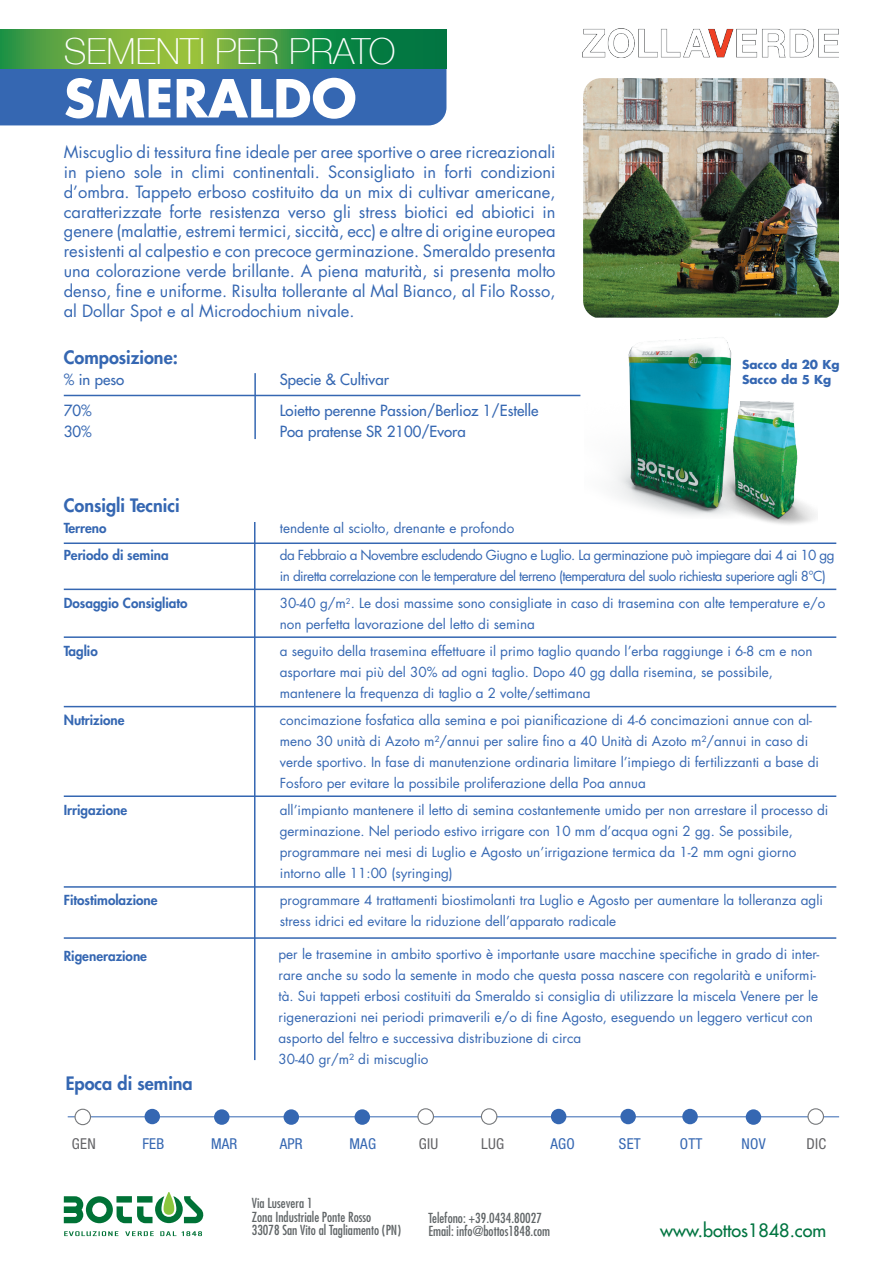
<style>
.page{position:relative;width:893px;height:1263px;background:#fff}
.page>*{position:absolute;margin:0;border:0;box-sizing:border-box;transform-origin:0 0}
.t1{font:700 51px "Futura Std";color:#fff}
.t2{font:100 36px "Helvetica Neue";color:#fff}
.t3{font:800 18px "Futura Std";color:#3567b2}
.t4{font:500 18px "Futura Std";color:#027541}
.t5{font:16.5px/19.8px "Futura Std";color:#3567b2;text-align:justify}
.t6{font:500 15px "Futura Std";color:#3567b2}
.t7{font:condensed 15px "Helvetica Neue LT Std";letter-spacing:.02em;color:#3567b2}
.t8{font:condensed 15px "Helvetica Neue LT Std";letter-spacing:.02em;color:#636366}
.t9{font:13.5px/21px "Futura Std";color:#3567b2}
.t10{font:13.5px/21px "Futura Std";letter-spacing:-.04em;color:#3567b2}
.t11{font:condensed 13.5px "Futura Std";color:#606567}
.t12{font:800 13.5px "Futura Std";color:#3567b2}
.t13{font:700 12px "Futura Std";color:#3567b2}
</style>
<div class="page">
<div style="left:0;top:68px;width:446px;height:57px;background:#3567b2"></div>
<svg style="left:0;top:30px;width:446px;height:38px;background:#4b9d41"></svg>
<svg style="left:64px;top:1231px;width:54px;height:5px"></svg>
<svg style="left:125px;top:1231px;width:29px;height:5px"></svg>
<svg style="left:160px;top:1231px;width:42px;height:5px"></svg>
<svg style="left:64px;top:1192px;width:140px;height:31px"></svg>
<hr style="left:254px;top:373px;width:2px;height:66px;background:#3567b2">
<hr style="left:64px;top:395px;width:516px;height:1px;background:#3567b2">
<hr style="left:254px;top:522px;width:1px;height:538px;background:#3567b2">
<hr style="left:64px;top:542px;width:772px;height:2px;background:#3567b2">
<hr style="left:64px;top:589px;width:772px;height:1px;background:#3567b2">
<hr style="left:64px;top:636px;width:772px;height:2px;background:#3567b2">
<hr style="left:64px;top:706px;width:772px;height:1px;background:#3567b2">
<hr style="left:64px;top:795px;width:772px;height:2px;background:#3567b2">
<hr style="left:64px;top:886px;width:772px;height:2px;background:#3567b2">
<hr style="left:64px;top:937px;width:772px;height:2px;background:#3567b2">
<hr style="left:68px;top:1116px;width:771px;height:1px;background:#3567b2">
<div style="left:75px;top:1109px;width:15px;height:16px;background:#fff;border-radius:50%"></div>
<div style="left:75px;top:1109px;width:16px;height:16px;border:1px solid #76787b;border-radius:50%"></div>
<div style="left:145px;top:1109px;width:15px;height:15px;background:#3567b2;border-radius:50%"></div>
<div style="left:214px;top:1109px;width:15px;height:16px;background:#3567b2;border-radius:50%"></div>
<div style="left:284px;top:1109px;width:15px;height:16px;background:#3567b2;border-radius:50%"></div>
<div style="left:355px;top:1109px;width:15px;height:16px;background:#3567b2;border-radius:50%"></div>
<div style="left:418px;top:1109px;width:15px;height:15px;background:#fff;border-radius:50%"></div>
<div style="left:417px;top:1108px;width:17px;height:17px;border:1px solid #76787b;border-radius:50%"></div>
<div style="left:481px;top:1109px;width:16px;height:15px;background:#fff;border-radius:50%"></div>
<div style="left:481px;top:1108px;width:16px;height:17px;border:1px solid #76787b;border-radius:50%"></div>
<div style="left:551px;top:1109px;width:15px;height:15px;background:#3567b2;border-radius:50%"></div>
<div style="left:620px;top:1109px;width:16px;height:15px;background:#3567b2;border-radius:50%"></div>
<div style="left:682px;top:1109px;width:16px;height:15px;background:#3567b2;border-radius:50%"></div>
<div style="left:808px;top:1109px;width:15px;height:15px;background:#fff;border-radius:50%"></div>
<div style="left:807px;top:1108px;width:17px;height:17px;border:1px solid #76787b;border-radius:50%"></div>
<div style="left:746px;top:1109px;width:15px;height:16px;background:#3567b2;border-radius:50%"></div>
<img style="left:583px;top:78px;width:256px;height:240px">
<img style="left:583px;top:29px;width:256px;height:29px">
<img style="left:613px;top:337px;width:146px;height:178px">
<img style="left:703px;top:402px;width:114px;height:123px">
<p class="t2" style="left:64px;top:24px;width:333px">SEMENTI PER PRATO</p>
<p class="t1" style="left:64px;top:64px;width:294px">SMERALDO</p>
<p class="t5" style="left:64px;top:142px;width:493px">Miscuglio di tessitura fine ideale per aree sportive o aree ricreazionali in pieno sole in climi continentali. Sconsigliato in forti condizioni d’ombra. Tappeto erboso costituito da un mix di cultivar americane, caratterizzate forte resistenza verso gli stress biotici ed abiotici in genere (malattie, estremi termici, siccità, ecc) e altre di origine europea resistenti al calpestio e con precoce germinazione. Smeraldo presenta una colorazione verde brillante. A piena maturità, si presenta molto denso, fine e uniforme. Risulta tollerante al Mal Bianco, al Filo Rosso, al Dollar Spot e al Microdochium nivale.</p>
<p class="t3" style="left:64px;top:346px;width:116px">Composizione:</p>
<p class="t6" style="left:64px;top:370px;width:62px">% in peso</p>
<p class="t6" style="left:280px;top:370px;width:111px">Specie &amp; Cultivar</p>
<p class="t6" style="left:64px;top:401px;width:29px">70%</p>
<p class="t6" style="left:280px;top:401px;width:260px">Loietto perenne Passion/Berlioz 1/Estelle</p>
<p class="t6" style="left:64px;top:422px;width:29px">30%</p>
<p class="t6" style="left:280px;top:422px;width:187px">Poa pratense SR 2100/Evora</p>
<p class="t13" style="left:742px;top:356px;width:99px">Sacco da 20 Kg</p>
<p class="t13" style="left:742px;top:371px;width:91px">Sacco da 5 Kg</p>
<p class="t3" style="left:64px;top:494px;width:117px">Consigli Tecnici</p>
<p class="t12" style="left:64px;top:520px;width:44px">Terreno</p>
<p class="t9" style="left:280px;top:518px;width:236px">tendente al sciolto, drenante e profondo</p>
<p class="t12" style="left:64px;top:547px;width:106px">Periodo di semina</p>
<p class="t10" style="left:280px;top:545px;width:556px">da Febbraio a Novembre escludendo Giugno e Luglio. La germinazione può impiegare dai 4 ai 10 gg in diretta correlazione con le temperature del terreno (temperatura del suolo richiesta superiore agli 8°C)</p>
<p class="t12" style="left:64px;top:595px;width:125px">Dosaggio Consigliato</p>
<p class="t9" style="left:280px;top:593px;width:547px">30-40 g/m<sup>2</sup>. Le dosi massime sono consigliate in caso di trasemina con alte temperature e/o non perfetta lavorazione del letto di semina</p>
<p class="t12" style="left:64px;top:643px;width:35px">Taglio</p>
<p class="t9" style="left:280px;top:641px;width:534px">a seguito della trasemina effettuare il primo taglio quando l’erba raggiunge i 6-8 cm e non asportare mai più del 30% ad ogni taglio. Dopo 40 gg dalla risemina, se possibile,</p>
<p class="t9" style="left:280px;top:683px;width:312px">mantenere la frequenza di taglio a 2 volte/settimana</p>
<p class="t12" style="left:64px;top:712px;width:62px">Nutrizione</p>
<p class="t9" style="left:280px;top:710px;width:534px">concimazione fosfatica alla semina e poi pianificazione di 4-6 concimazioni annue con al&shy;meno 30 unità di Azoto m²/annui per salire fino a 40 Unità di Azoto m²/annui in caso di</p>
<p class="t9" style="left:280px;top:752px;width:541px">verde sportivo. In fase di manutenzione ordinaria limitare l’impiego di fertilizzanti a base di<br>Fosforo per evitare la possibile proliferazione della Poa annua</p>
<p class="t12" style="left:64px;top:802px;width:65px">Irrigazione</p>
<p class="t9" style="left:280px;top:800px;width:550px">all’impianto mantenere il letto di semina costantemente umido per non arrestare il processo di germinazione. Nel periodo estivo irrigare con 10 mm d’acqua ogni 2 gg. Se possibile,</p>
<p class="t9" style="left:280px;top:842px;width:518px">programmare nei mesi di Luglio e Agosto un’irrigazione termica da 1-2 mm ogni giorno intorno alle 11:00 (syringing)</p>
<p class="t12" style="left:64px;top:892px;width:95px">Fitostimolazione</p>
<p class="t9" style="left:280px;top:890px;width:545px">programmare 4 trattamenti biostimolanti tra Luglio e Agosto per aumentare la tolleranza agli stress idrici ed evitare la riduzione dell’apparato radicale</p>
<p class="t12" style="left:64px;top:947px;width:85px">Rigenerazione</p>
<p class="t9" style="left:279px;top:944px;width:542px">per le trasemine in ambito sportivo è importante usare macchine specifiche in grado di inter&shy;rare anche su sodo la semente in modo che questa possa nascere con regolarità e uniformi&shy;tà. Sui tappeti erbosi costituiti da Smeraldo si consiglia di utilizzare la miscela Venere per le rigenerazioni nei periodi primaverili e/o di fine Agosto, eseguendo un leggero verticut con asporto del feltro e successiva distribuzione di circa</p>
<p class="t9" style="left:279px;top:1049px;width:151px">30-40 gr/m² di miscuglio</p>
<p class="t3" style="left:66px;top:1072px;width:128px">Epoca di semina</p>
<p class="t8" style="left:72px;top:1135px;width:25px">GEN</p>
<p class="t7" style="left:142px;top:1135px;width:23px">FEB</p>
<p class="t7" style="left:211px;top:1135px;width:28px">MAR</p>
<p class="t7" style="left:280px;top:1135px;width:25px">APR</p>
<p class="t7" style="left:349px;top:1135px;width:28px">MAG</p>
<p class="t8" style="left:419px;top:1135px;width:21px">GIU</p>
<p class="t8" style="left:481px;top:1135px;width:25px">LUG</p>
<p class="t7" style="left:550px;top:1135px;width:26px">AGO</p>
<p class="t7" style="left:619px;top:1135px;width:23px">SET</p>
<p class="t7" style="left:680px;top:1135px;width:24px">OTT</p>
<p class="t7" style="left:741px;top:1135px;width:26px">NOV</p>
<p class="t8" style="left:806px;top:1135px;width:21px">DIC</p>
<p class="t11" style="left:252px;top:1195px;width:62px">Via Lusevera 1</p>
<p class="t11" style="left:252px;top:1208px;width:121px">Zona Industriale Ponte Rosso</p>
<p class="t11" style="left:252px;top:1222px;width:151px">33078 San Vito al Tagliamento (PN)</p>
<p class="t11" style="left:428px;top:1209px;width:115px">Telefono: +39.0434.80027</p>
<p class="t11" style="left:428px;top:1223px;width:123px">Email: info@bottos1848.com</p>
<p class="t4" style="left:660px;top:1218px;width:168px">www.bottos1848.com</p>
</div>
